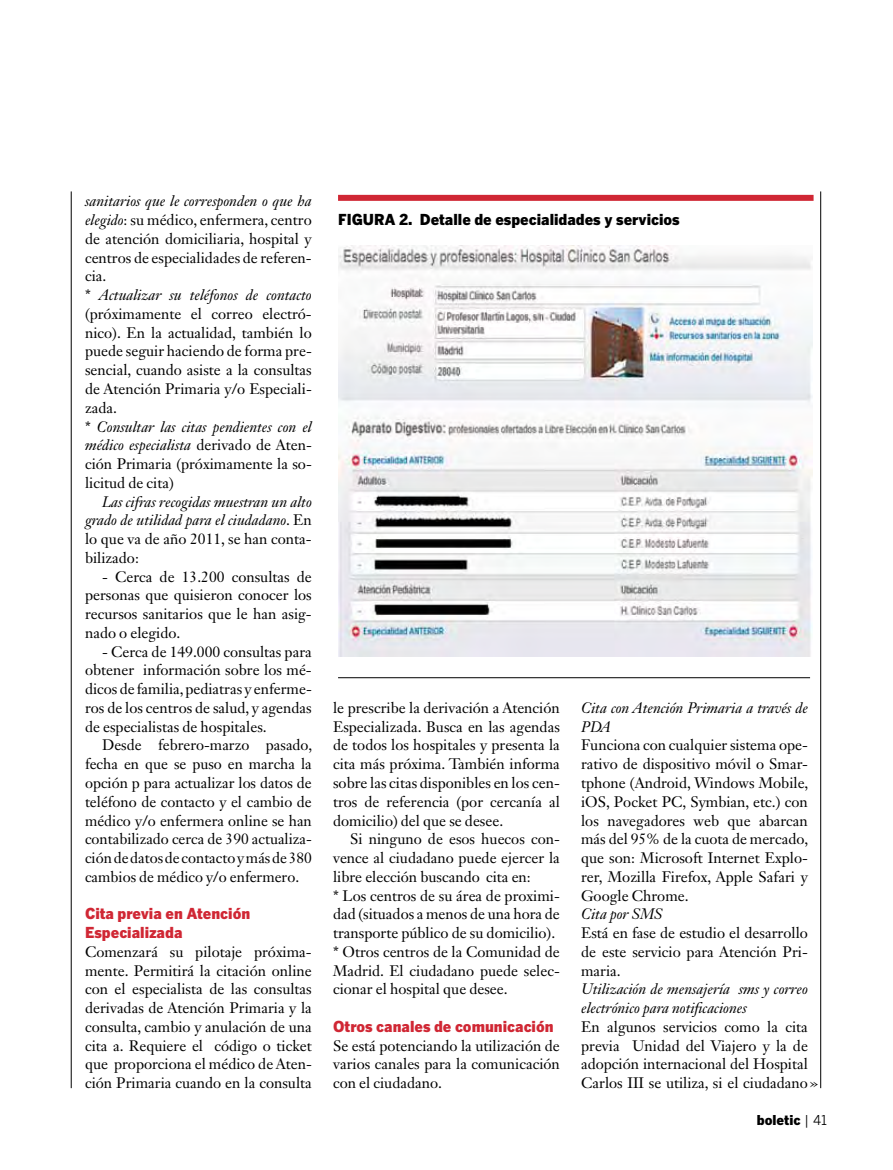
<style>
.page{position:relative;width:893px;height:1170px;background:#fff}
.page>*{position:absolute;margin:0;border:0;box-sizing:border-box;transform-origin:0 0}
.t1{font:15px/18.8px "Janson Text LT Std";color:#000;text-align:justify}
.t2{font:italic 15px/18.8px "Janson Text LT Std";color:#000}
.t3{font:900 15px/18.8px "Benton Gothic";color:#d02734}
.t4{font:900 15px "Benton Gothic";color:#000}
.t5{font:900 13.5px "Benton Gothic";color:#000}
.s1{font-style:italic}
.s2{font-style:normal}
.s3{font-weight:400}
</style>
<div class="page">
<hr style="left:71px;top:191px;width:1px;height:897px;background:#000">
<hr style="left:820px;top:191px;width:1px;height:897px;background:#000">
<img style="left:338px;top:246px;width:474px;height:410px">
<div style="left:338px;top:195px;width:476px;height:6px;background:#d02734"></div>
<hr style="left:338px;top:677px;width:472px;height:1px;background:#000">
<p class="t1" style="left:85px;top:192px;width:228px;text-align:left"><span class="s1">sanitarios que le corresponden o que ha elegido</span>: su médico, enfermera, centro de atención domiciliaria, hospital y centros de especialidades de referen&shy;cia.<br>* <span class="s1">Actualizar su teléfonos de contacto </span>(próximamente el correo electró&shy;nico). En la actualidad, también lo puede seguir haciendo de forma pre&shy;sencial, cuando asiste a la consultas de Atención Primaria y/o Especiali&shy;zada.<br>* <span class="s1">Consultar las citas pendientes con el médico especialista</span> derivado de Aten&shy;ción Primaria (próximamente la so&shy;licitud de cita)</p>
<p class="t2" style="left:85px;top:492px;width:228px;text-align:justify;text-indent:17px">Las cifras recogidas muestran un alto grado de utilidad para el ciudadano<span class="s2">. En lo que va de año 2011, se han conta&shy;bilizado:</span></p>
<p class="t1" style="left:85px;top:567px;width:228px;text-indent:17px">- Cerca de 13.200 consultas de personas que quisieron conocer los recursos sanitarios que le han asig&shy;nado o elegido.</p>
<p class="t1" style="left:85px;top:642px;width:228px;text-indent:17px">- Cerca de 149.000 consultas para obtener información sobre los mé&shy;dicos de familia, pediatras y enferme&shy;ros de los centros de salud, y agendas de especialistas de hospitales.</p>
<p class="t1" style="left:85px;top:735px;width:229px;text-indent:17px">Desde febrero-marzo pasado, fecha en que se puso en marcha la opción p para actualizar los datos de teléfono de contacto y el cambio de médico y/o enfermera online se han contabilizado cerca de 390 actualiza&shy;ción de datos de contacto y más de 380 cambios de médico y/o enfermero.</p>
<p class="t3" style="left:85px;top:903px;width:167px">Cita previa en Atención<br>Especializada</p>
<p class="t1" style="left:85px;top:942px;width:228px">Comenzará su pilotaje próxima&shy;mente. Permitirá la citación online con el especialista de las consultas derivadas de Atención Primaria y la consulta, cambio y anulación de una cita a. Requiere el código o ticket que proporciona el médico de Aten&shy;ción Primaria cuando en la consulta</p>
<p class="t4" style="left:338px;top:210px;width:343px">FIGURA 2. Detalle de especialidades y servicios</p>
<p class="t1" style="left:333px;top:698px;width:228px">le prescribe la derivación a Atención Especializada. Busca en las agendas de todos los hospitales y presenta la cita más próxima. También informa sobre las citas disponibles en los cen&shy;tros de referencia (por cercanía al domicilio) del que se desee.</p>
<p class="t1" style="left:333px;top:829px;width:228px;text-align:left;text-indent:17px">Si ninguno de esos huecos con&shy;vence al ciudadano puede ejercer la libre elección buscando cita en:<br>* Los centros de su área de proximi&shy;dad (situados a menos de una hora de transporte público de su domicilio). * Otros centros de la Comunidad de Madrid. El ciudadano puede selec&shy;cionar el hospital que desee.</p>
<p class="t3" style="left:333px;top:1016px;width:222px">Otros canales de comunicación</p>
<p class="t1" style="left:333px;top:1035px;width:228px">Se está potenciando la utilización de varios canales para la comunicación con el ciudadano.</p>
<p class="t2" style="left:581px;top:698px;width:228px">Cita con Atención Primaria a través de<br>PDA</p>
<p class="t1" style="left:581px;top:735px;width:229px">Funciona con cualquier sistema ope&shy;rativo de dispositivo móvil o Smar&shy;tphone (Android, Windows Mobile, iOS, Pocket PC, Symbian, etc.) con los navegadores web que abarcan más del 95% de la cuota de mercado, que son: Microsoft Internet Explo&shy;rer, Mozilla Firefox, Apple Safari y Google Chrome.</p>
<p class="t2" style="left:581px;top:904px;width:83px">Cita por SMS</p>
<p class="t1" style="left:581px;top:923px;width:228px">Está en fase de estudio el desarrollo de este servicio para Atención Pri&shy;maria.</p>
<p class="t2" style="left:581px;top:979px;width:228px">Utilización de mensajería sms y correo electrónico para notificaciones</p>
<p class="t1" style="left:581px;top:1017px;width:239px;text-align:left">En algunos servicios como la cita previa Unidad del Viajero y la de adopción internacional del Hospital Carlos III se utiliza, si el ciudadano»</p>
<p class="t5" style="left:757px;top:1111px;width:72px">boletic <span class="s3">| 41</span></p>
</div>
